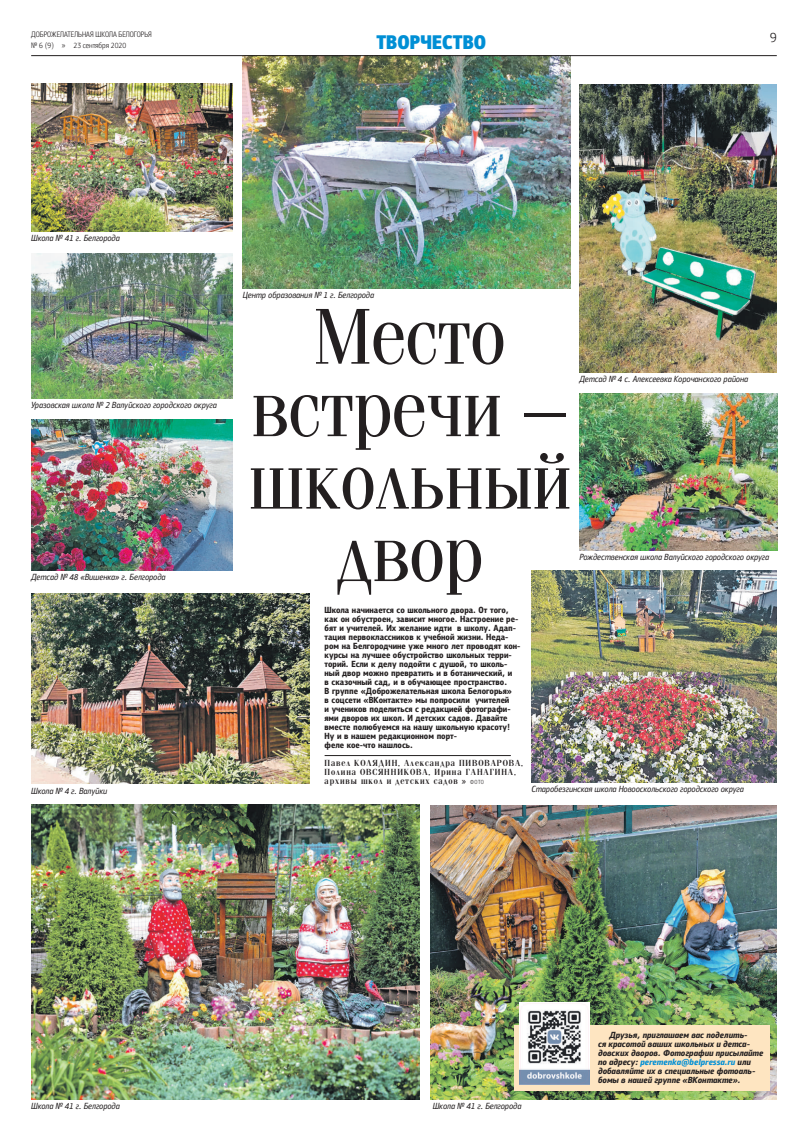
<style>
.page{position:relative;width:808px;height:1140px;background:#fff}
.page>*{position:absolute;margin:0;border:0;box-sizing:border-box;transform-origin:0 0}
.t1{font:80.5px/72.4px "Free Fountain";letter-spacing:.01em;color:#231f20;text-align:center}
.t2{font:900 20px "Free Korocha";color:#008fd5}
.t3{font:300 14px "Free Korocha";color:#231f20}
.t4{font:700 9px/9px "Free Korocha";color:#231f20}
.t5{font:italic 9px "Free Korocha";letter-spacing:-.005em;color:#231f20}
.t6{font:italic 700 9px/9px "Free Korocha";color:#231f20}
.t7{font:600 9px/9px "Free Fountain";letter-spacing:.1em;color:#231f20}
.t8{font:300 8px/10.4px "Free Korocha";color:#231f20}
.s1{font-family:"Free Korocha";font-weight:400}
.s2{font-family:"Free Korocha";font-weight:300;font-size:6px}
.s3{color:#008fd5}
</style>
<div class="page">
<img style="left:243px;top:56px;width:327px;height:232px">
<hr style="left:325px;top:755px;width:186px;height:1px;background:#231f20">
<img style="left:31px;top:84px;width:201px;height:148px">
<img style="left:31px;top:593px;width:278px;height:190px">
<img style="left:580px;top:393px;width:197px;height:157px">
<img style="left:531px;top:570px;width:246px;height:212px">
<img style="left:31px;top:253px;width:201px;height:145px">
<img style="left:580px;top:85px;width:197px;height:287px">
<img style="left:31px;top:419px;width:201px;height:151px">
<hr style="left:31px;top:55px;width:746px;height:1px;background:#231f20">
<img style="left:31px;top:804px;width:389px;height:295px">
<img style="left:431px;top:805px;width:346px;height:294px">
<div style="left:514px;top:1025px;width:256px;height:65px;background:#fee5c1"></div>
<img style="left:519px;top:1002px;width:70px;height:82px">
<p class="t8" style="left:31px;top:29px;width:122px">ДОБРОЖЕЛАТЕЛЬНАЯ ШКОЛА БЕЛОГОРЬЯ № 6 (9) » 23 сентября 2020</p>
<h2 class="t2" style="left:376px;top:30px;width:111px">ТВОРЧЕСТВО</h2>
<p class="t5" style="left:31px;top:233px;width:90px">Школа № 41 г. Белгорода</p>
<p class="t5" style="left:243px;top:289px;width:133px">Центр образования № 1 г. Белгорода</p>
<h3 class="t3" style="left:770px;top:29px;width:8px">9</h3>
<p class="t5" style="left:31px;top:399px;width:187px">Уразовская школа № 2 Валуйского городского округа</p>
<p class="t5" style="left:31px;top:572px;width:136px">Детсад № 48 «Вишенка» г. Белгорода</p>
<p class="t5" style="left:31px;top:785px;width:78px">Школа № 4 г. Валуйки</p>
<h1 class="t1" style="left:249px;top:301px;width:322px">Место встречи – школьный двор</h1>
<p class="t4" style="left:325px;top:606px;width:197px">Школа начинается со школьного двора. От того, как он обустроен, зависит многое. Настроение ре&shy;бят и учителей. Их желание идти в школу. Адап&shy;тация первоклассников к учебной жизни. Неда&shy;ром на Белгородчине уже много лет проводят кон&shy;курсы на лучшее обустройство школьных терри&shy;торий. Если к делу подойти с душой, то школь&shy;ный двор можно превратить и в ботанический, и<br>в сказочный сад, и в обучающее пространство.<br>В группе «Доброжелательная школа Белогорья»<br>в соцсети «ВКонтакте» мы попросили учителей<br>и учеников поделиться с редакцией фотографи&shy;ями дворов их школ. И детских садов. Давайте вместе полюбуемся на нашу школьную красоту!<br>Ну и в нашем редакционном порт-<br>феле кое-что нашлось.</p>
<p class="t7" style="left:325px;top:759px;width:200px">Павел КОЛЯДИН, Александра ПИВОВАРОВА,<br>Полина ОВСЯННИКОВА, Ирина ГАНАГИНА, архивы школ и детских садов <span class="s1">»</span> <span class="s2">ФОТО</span></p>
<p class="t5" style="left:580px;top:373px;width:170px">Детсад № 4 с. Алексеевка Корочанского района</p>
<p class="t5" style="left:580px;top:552px;width:191px">Рождественская школа Валуйского городского округа</p>
<p class="t5" style="left:531px;top:784px;width:214px">Старобезгинская школа Новооскольского городского округа</p>
<p class="t6" style="left:598px;top:1030px;width:167px;text-indent:11px">Друзья, приглашаем вас поделить-<br>ся красотой ваших школьных и детса&shy;довских дворов. Фотографии присылайте по адресу: <span class="s3">peremenka@belpressa.ru</span> или добавляйте их в специальные фотоаль&shy;бомы в нашей группе «ВКонтакте».</p>
<p class="t5" style="left:31px;top:1100px;width:90px">Школа № 41 г. Белгорода</p>
<p class="t5" style="left:433px;top:1100px;width:90px">Школа № 41 г. Белгорода</p>
</div>
